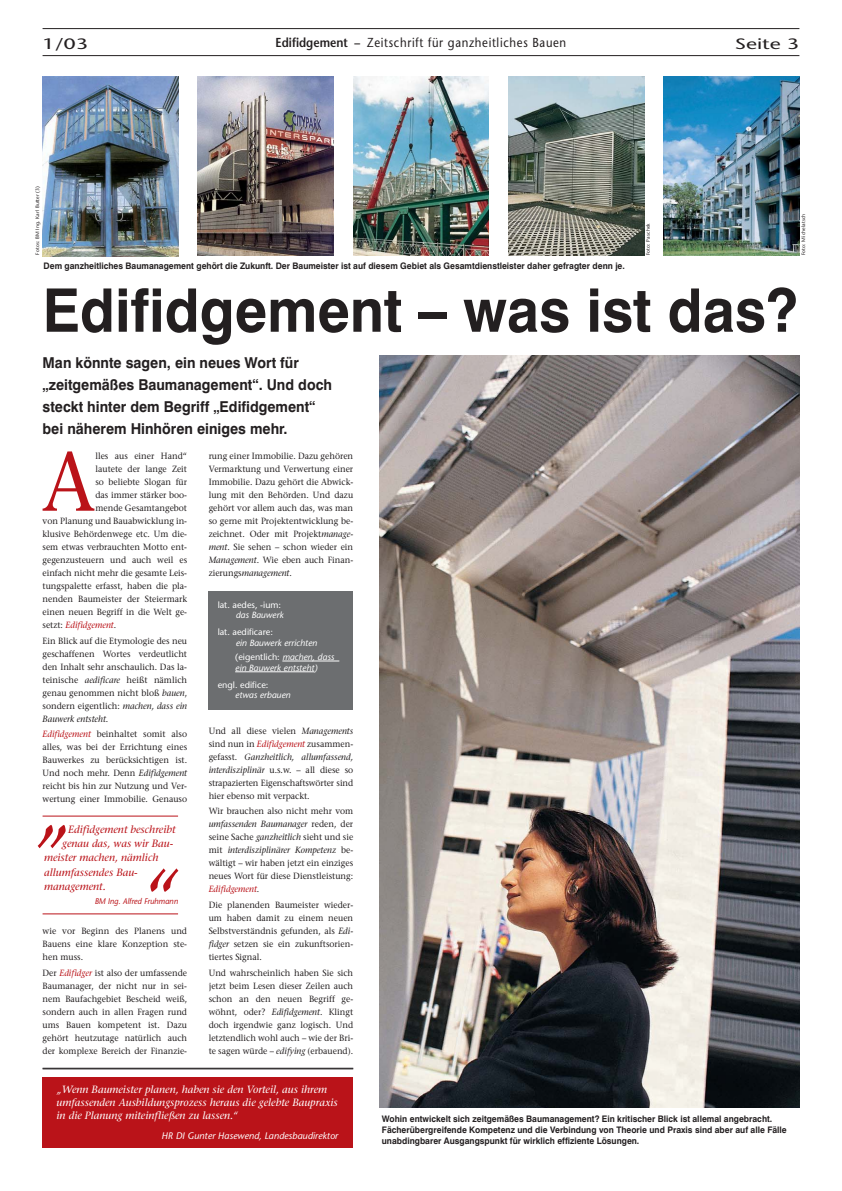
<style>
.page{position:relative;width:842px;height:1191px;background:#fff}
.page>*{position:absolute;margin:0;border:0;box-sizing:border-box;transform-origin:0 0}
.t1{font:83.2px "Stone Serif";color:#ba1319;scale:.95 1}
.t2{font:italic 74.7px "Stone Serif";color:#ba1319}
.t3{font:700 60.2px "Swiss 721 BT";color:#231f20;scale:.95 1}
.t4{font:700 15px/22px "Swiss 721 BT";color:#231f20;scale:.95 1}
.t5{font:15px "Stone Sans";color:#231f20;scale:1.45 1}
.t6{font:13px "Stone Sans";letter-spacing:.055em;color:#231f20;scale:.88 1}
.t7{font:italic 10.5px/13px "Stone Serif";color:#fff}
.t8{font:italic 10.5px "Stone Serif";color:#ba1319}
.t9{font:italic 9.5px "Stone Sans";color:#fff}
.t10{font:9px/13px "Stone Serif";color:#231f20;text-align:justify;scale:.95 1}
.t11{font:700 9px/11px "Swiss 721 BT";color:#231f20;scale:.95 1}
.t12{font:italic 9px/13.9px "Stone Sans";color:#fff}
.t13{font:9px "Stone Sans";color:#fff}
.t14{font:italic 9px "Stone Serif";color:#ba1319;scale:.95 1}
.t15{font:italic 8.3px "Stone Sans";color:#ba1319;scale:.95 1}
.t16{font:5px "Stone Sans";letter-spacing:.03em;color:#231f20}
.s1{font-weight:600}
.s2{font-style:normal;color:#231f20}
.s3{font-style:italic}
.s4{font-style:italic;color:#ba1319}
.s5{font-style:normal}
</style>
<div class="page">
<hr style="left:43px;top:55px;width:756px;height:1px;background:#231f20">
<hr style="left:43px;top:28px;width:756px;height:1px;background:#231f20">
<img style="left:380px;top:356px;width:419px;height:752px">
<img style="left:198px;top:77px;width:135px;height:178px">
<img style="left:43px;top:77px;width:135px;height:180px">
<img style="left:353px;top:77px;width:136px;height:178px">
<img style="left:664px;top:77px;width:135px;height:178px">
<img style="left:509px;top:77px;width:135px;height:178px">
<hr style="left:43px;top:816px;width:135px;height:1px;background:#ba1319">
<hr style="left:43px;top:914px;width:135px;height:1px;background:#ba1319">
<div style="left:209px;top:592px;width:144px;height:118px;background:#6c6e70"></div>
<hr style="left:282px;top:661px;width:57px;height:1px;background:#fff">
<hr style="left:235px;top:672px;width:79px;height:1px;background:#fff">
<div style="left:43px;top:1078px;width:310px;height:70px;background:#ba1319"></div>
<hr style="left:43px;top:1068px;width:310px;height:1px;background:#231f20">
<hr style="left:43px;top:1069px;width:310px;height:1px;background:#231f20">
<h3 class="t5" style="left:43px;top:38px;width:33px">1/03</h3>
<h3 class="t5" style="left:735px;top:38px;width:46px">Seite 3</h3>
<h3 class="t6" style="left:276px;top:38px;width:332px"><span class="s1">Edifidgement –</span> Zeitschrift für ganzheitliches Bauen</h3>
<p class="t16" style="left:35px;top:255px;width:70px;rotate:-90deg">Fotos: BM Ing. Karl Butter (3)</p>
<p class="t16" style="left:646px;top:255px;width:33px;rotate:-90deg">Foto: Paschek</p>
<p class="t16" style="left:801px;top:255px;width:43px;rotate:-90deg">Foto: Michelatsch</p>
<p class="t11" style="left:44px;top:261px;width:613px">Dem ganzheitliches Baumanagement gehört die Zukunft. Der Baumeister ist auf diesem Gebiet als Gesamtdienstleister daher gefragter denn je.</p>
<h3 class="t3" style="left:43px;top:289px;width:797px">Edifidgement – was ist das?</h3>
<h3 class="t4" style="left:43px;top:353px;width:306px">Man könnte sagen, ein neues Wort für „zeitgemäßes Baumanagement“. Und doch steckt hinter dem Begriff „Edifidgement“ bei näherem Hinhören einiges mehr.</h3>
<h1 class="t1" style="left:41px;top:450px;width:58px">A</h1>
<p class="t10" style="left:95px;top:450px;width:98px">lles aus einer Hand“</p>
<p class="t10" style="left:95px;top:463px;width:98px">lautete der lange Zeit</p>
<p class="t10" style="left:95px;top:476px;width:98px">so beliebte Slogan für</p>
<p class="t10" style="left:95px;top:489px;width:98px">das immer stärker boo-</p>
<p class="t10" style="left:95px;top:502px;width:98px">mende Gesamtangebot</p>
<p class="t10" style="left:43px;top:515px;width:154px">von Planung und Bauabwicklung in-</p>
<p class="t10" style="left:43px;top:528px;width:154px">klusive Behördenwege etc. Um die-</p>
<p class="t10" style="left:43px;top:541px;width:154px">sem etwas verbrauchten Motto ent-</p>
<p class="t10" style="left:43px;top:554px;width:154px">gegenzusteuern und auch weil es</p>
<p class="t10" style="left:43px;top:567px;width:154px">einfach nicht mehr die gesamte Leis-</p>
<p class="t10" style="left:43px;top:580px;width:154px">tungspalette erfasst, haben die pla-</p>
<p class="t10" style="left:43px;top:593px;width:154px">nenden Baumeister der Steiermark</p>
<p class="t10" style="left:43px;top:606px;width:154px">einen neuen Begriff in die Welt ge-</p>
<p class="t14" style="left:43px;top:621px;width:79px"><span class="s2">setzt:</span> Edifidgement<span class="s2">.</span></p>
<p class="t10" style="left:43px;top:635px;width:154px">Ein Blick auf die Etymologie des neu geschaffenen Wortes verdeutlicht den Inhalt sehr anschaulich. Das la&shy;teinische <span class="s3">aedificare</span> heißt nämlich genau genommen nicht bloß <span class="s3">bauen</span>, sondern eigentlich: <span class="s3">machen, dass ein Bauwerk entsteht</span>.</p>
<p class="t10" style="left:43px;top:729px;width:154px"><span class="s4">Edifidgement</span> beinhaltet somit also alles, was bei der Errichtung eines Bauwerkes zu berücksichtigen ist.<br>Und noch mehr. Denn <span class="s3">Edifidgement </span>reicht bis hin zur Nutzung und Ver&shy;wertung einer Immobilie. Genauso</p>
<h2 class="t2" style="left:36px;top:779px;width:39px">„</h2>
<p class="t8" style="left:68px;top:825px;width:109px">Edifidgement beschreibt</p>
<p class="t8" style="left:62px;top:840px;width:113px">genau das, was wir Bau-</p>
<p class="t8" style="left:44px;top:854px;width:116px">meister machen, nämlich</p>
<p class="t8" style="left:44px;top:868px;width:95px">allumfassendes Bau-</p>
<p class="t8" style="left:44px;top:882px;width:63px">management.</p>
<h2 class="t2" style="left:180px;top:937px;width:39px;rotate:-180deg">„</h2>
<p class="t15" style="left:95px;top:898px;width:89px">BM Ing. Alfred Fruhmann</p>
<p class="t10" style="left:43px;top:925px;width:154px">wie vor Beginn des Planens und Bauens eine klare Konzeption ste&shy;hen muss.</p>
<p class="t10" style="left:43px;top:967px;width:154px">Der <span class="s4">Edifidger</span> ist also der umfassende Baumanager, der nicht nur in sei&shy;nem Baufachgebiet Bescheid weiß, sondern auch in allen Fragen rund ums Bauen kompetent ist. Dazu gehört heutzutage natürlich auch der komplexe Bereich der Finanzie-</p>
<p class="t10" style="left:209px;top:450px;width:154px">rung einer Immobilie. Dazu gehören Vermarktung und Verwertung einer Immobilie. Dazu gehört die Abwick&shy;lung mit den Behörden. Und dazu gehört vor allem auch das, was man so gerne mit Projektentwicklung be&shy;zeichnet. Oder mit Projekt<span class="s3">manage&shy;ment</span>. Sie sehen – schon wieder ein <span class="s3">Management</span>. Wie eben auch Finan&shy;zierungs<span class="s3">management</span>.</p>
<p class="t13" style="left:218px;top:601px;width:65px">lat. aedes, -ium:</p>
<p class="t12" style="left:236px;top:609px;width:49px">das Bauwerk</p>
<p class="t13" style="left:218px;top:629px;width:57px">lat. aedificare:</p>
<p class="t12" style="left:235px;top:637px;width:101px">ein Bauwerk errichten <span class="s5">(eigentlich:</span> machen, dass</p>
<p class="t12" style="left:235px;top:662px;width:84px">ein Bauwerk entsteht)</p>
<p class="t13" style="left:218px;top:681px;width:52px">engl. edifice:</p>
<p class="t12" style="left:235px;top:689px;width:57px">etwas erbauen</p>
<p class="t10" style="left:209px;top:725px;width:154px">Und all diese vielen <span class="s3">Managements </span>sind nun in <span class="s4">Edifidgement</span> zusammen&shy;gefasst. <span class="s3">Ganzheitlich, allumfassend, interdisziplinär</span> u.s.w. – all diese so strapazierten Eigenschaftswörter sind hier ebenso mit verpackt.</p>
<p class="t10" style="left:209px;top:806px;width:154px">Wir brauchen also nicht mehr vom <span class="s3">umfassenden Baumanager</span> reden, der seine Sache <span class="s3">ganzheitlich</span> sieht und sie mit <span class="s3">interdisziplinärer Kompetenz</span> be&shy;wältigt – wir haben jetzt ein einziges neues Wort für diese Dienstleistung:<br><span class="s4">Edifidgement</span>.</p>
<p class="t10" style="left:209px;top:900px;width:154px">Die planenden Baumeister wieder&shy;um haben damit zu einem neuen Selbstverständnis gefunden, als <span class="s3">Edi&shy;fidger</span> setzen sie ein zukunftsorien&shy;tiertes Signal.</p>
<p class="t10" style="left:209px;top:967px;width:154px">Und wahrscheinlich haben Sie sich jetzt beim Lesen dieser Zeilen auch schon an den neuen Begriff ge&shy;wöhnt, oder? <span class="s3">Edifidgement</span>. Klingt doch irgendwie ganz logisch. Und letztendlich wohl auch – wie der Bri&shy;te sagen würde – <span class="s3">edifying</span> (erbauend).</p>
<p class="t7" style="left:57px;top:1084px;width:283px">„Wenn Baumeister planen, haben sie den Vorteil, aus ihrem umfassenden Ausbildungsprozess heraus die gelebte Baupraxis in die Planung miteinfließen zu lassen.“</p>
<p class="t9" style="left:162px;top:1132px;width:178px">HR DI Gunter Hasewend, Landesbaudirektor</p>
<p class="t11" style="left:382px;top:1114px;width:428px">Wohin entwickelt sich zeitgemäßes Baumanagement? Ein kritischer Blick ist allemal angebracht.<br>Fächerübergreifende Kompetenz und die Verbindung von Theorie und Praxis sind aber auf alle Fälle unabdingbarer Ausgangspunkt für wirklich effiziente Lösungen.</p>
</div>
